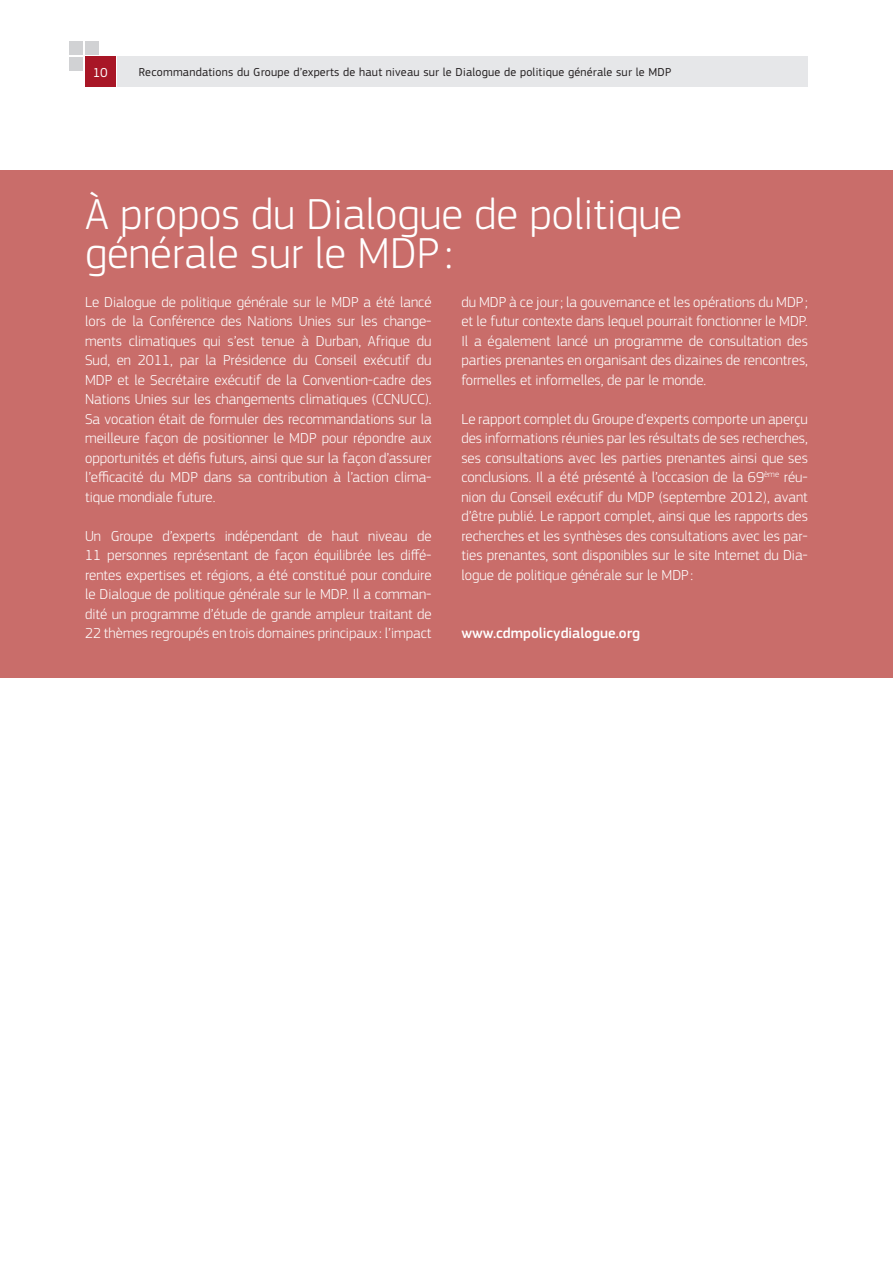
<style>
.page{position:relative;width:893px;height:1263px;background:#fff}
.page>*{position:absolute;margin:0;border:0;box-sizing:border-box;transform-origin:0 0}
.Title_1{font:300 45px/39px "PFB Square Sans Pro";color:#fff}
.Body_text{font:300 15px/19.5px "PFB Square Sans Pro";color:#fff;text-align:justify}
.Body_text-2{font:500 15px "PFB Square Sans Pro";color:#fff}
.t1{font:13.5px "PFB Square Sans Pro";color:#fff}
.t2{font:12px "PFB Square Sans Pro";letter-spacing:.02em;color:#231f20}
</style>
<div class="page">
<div style="left:117px;top:57px;width:691px;height:30px;background:#e6e7e9"></div>
<div style="left:69px;top:41px;width:14px;height:14px;background:#d1d2d4"></div>
<div style="left:85px;top:41px;width:14px;height:14px;background:#d1d2d4"></div>
<div style="left:69px;top:57px;width:14px;height:13px;background:#d1d2d4"></div>
<div style="left:85px;top:57px;width:30px;height:30px;background:#a81626"></div>
<div style="left:0;top:170px;width:893px;height:507px;background:#c96d6a"></div>
<p class="t1" style="left:93px;top:65px;width:17px">10</p>
<p class="t2" style="left:139px;top:66px;width:534px">Recommandations du Groupe d’experts de haut niveau sur le Dialogue de politique générale sur le MDP</p>
<p class="Title_1" style="left:85px;top:194px;width:599px">À propos du Dialogue de politique générale sur le MDP :</p>
<p class="Body_text" style="left:85px;top:292px;width:348px">Le Dialogue de politique générale sur le MDP a été lancé lors de la Conférence des Nations Unies sur les change&shy;ments climatiques qui s’est tenue à Durban, Afrique du Sud, en 2011, par la Présidence du Conseil exécutif du MDP et le Secrétaire exécutif de la Convention-cadre des Nations Unies sur les changements climatiques (CCNUCC).<br>Sa vocation était de formuler des recommandations sur la meilleure façon de positionner le MDP pour répondre aux opportunités et défis futurs, ainsi que sur la façon d’assurer l’efficacité du MDP dans sa contribution à l’action clima&shy;tique mondiale future.</p>
<p class="Body_text" style="left:85px;top:526px;width:348px">Un Groupe d’experts indépendant de haut niveau de 11 personnes représentant de façon équilibrée les diffé&shy;rentes expertises et régions, a été constitué pour conduire le Dialogue de politique générale sur le MDP. Il a comman&shy;dité un programme d’étude de grande ampleur traitant de 22 thèmes regroupés en trois domaines principaux : l’impact</p>
<p class="Body_text" style="left:461px;top:292px;width:348px">du MDP à ce jour; la gouvernance et les opérations du MDP ; et le futur contexte dans lequel pourrait fonctionner le MDP.<br>Il a également lancé un programme de consultation des parties prenantes en organisant des dizaines de rencontres, formelles et informelles, de par le monde.</p>
<p class="Body_text" style="left:461px;top:409px;width:348px">Le rapport complet du Groupe d’experts comporte un aperçu des informations réunies par les résultats de ses recherches, ses consultations avec les parties prenantes ainsi que ses conclusions. Il a été présenté à l’occasion de la 69<sup>ème</sup> réu&shy;nion du Conseil exécutif du MDP (septembre 2012), avant d’être publié. Le rapport complet, ainsi que les rapports des recherches et les synthèses des consultations avec les par&shy;ties prenantes, sont disponibles sur le site Internet du Dia&shy;logue de politique générale sur le MDP :</p>
<p class="Body_text-2" style="left:461px;top:624px;width:180px">www.cdmpolicydialogue.org</p>
</div>
